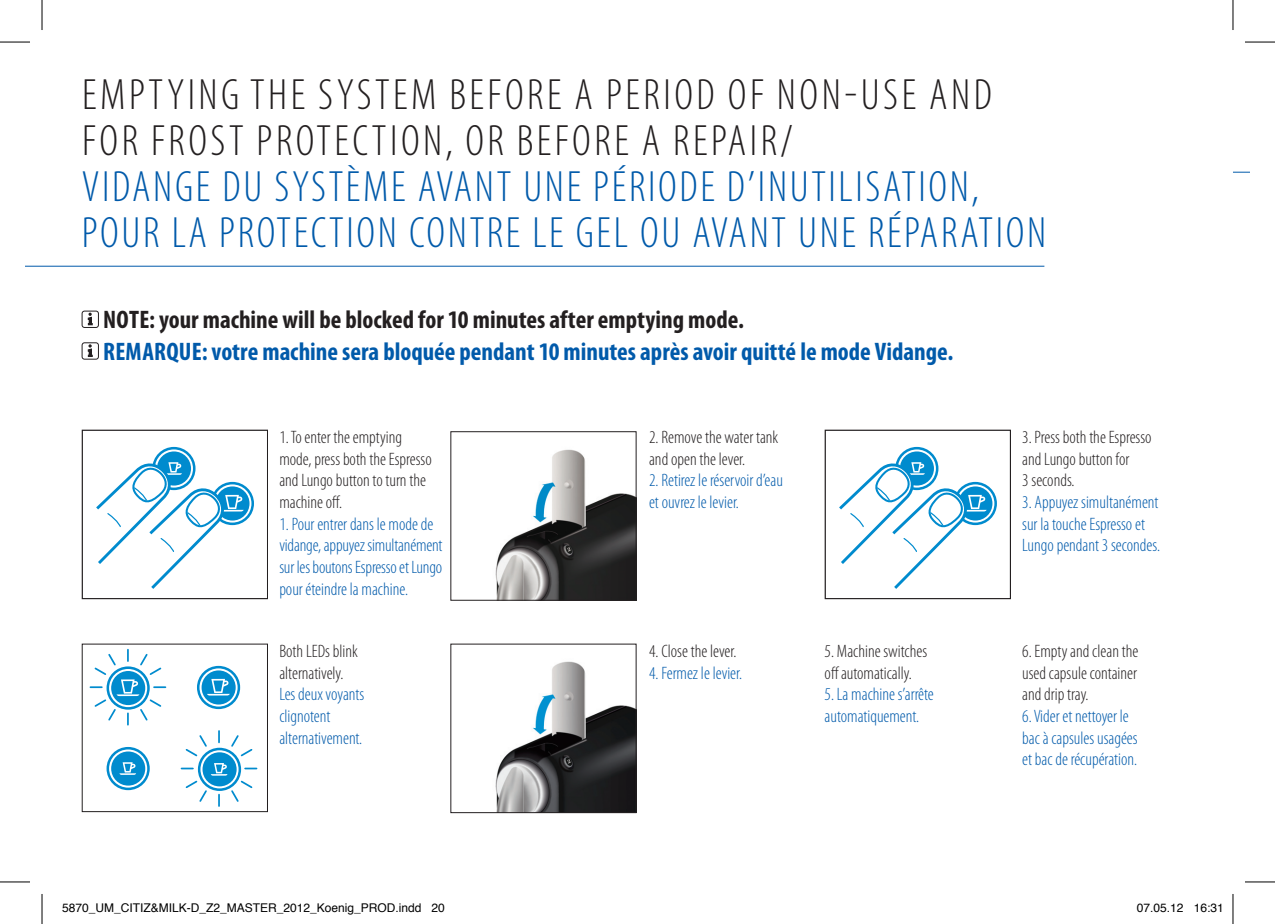
<style>
.page{position:relative;width:1275px;height:924px;background:#fff}
.page>*{position:absolute;margin:0;border:0;box-sizing:border-box;transform-origin:0 0}
.t1{font:300 condensed 44px/46px "Myriad Pro";letter-spacing:.06em;color:#015aaa}
.t2{font:300 condensed 44px/46px "Myriad Pro";letter-spacing:.08em;color:#231f20}
.t3{font:700 condensed 25.4px "Myriad Pro";color:#015aaa}
.t4{font:700 condensed 25.4px "Myriad Pro";color:#231f20}
.t5{font:300 condensed 18px/21.6px "Myriad Pro";color:#015aaa}
.t6{font:300 condensed 18px/21.6px "Myriad Pro";color:#231f20}
.t7{font:12px "Helvetica";color:#000}
</style>
<div class="page">
<img style="left:495px;top:449px;width:139px;height:149px">
<div style="left:450px;top:431px;width:186px;height:169px;border:1px solid #231f20"></div>
<img style="left:495px;top:661px;width:139px;height:149px">
<div style="left:450px;top:643px;width:186px;height:169px;border:1px solid #231f20"></div>
<div style="left:82px;top:429px;width:186px;height:170px;border:1px solid #231f20"></div>
<svg style="left:212px;top:483px;width:41px;height:40px"></svg>
<div style="left:211px;top:481px;width:43px;height:44px;border:3px solid #008bce;border-radius:50%"></div>
<div style="left:215px;top:486px;width:34px;height:34px;background:#008bce;border-radius:50%"></div>
<svg style="left:154px;top:448px;width:40px;height:40px"></svg>
<div style="left:152px;top:446px;width:43px;height:44px;border:3px solid #008bce;border-radius:50%"></div>
<svg style="left:157px;top:451px;width:34px;height:34px"></svg>
<svg style="left:96px;top:458px;width:148px;height:131px"></svg>
<svg style="left:181px;top:730px;width:75px;height:75px"></svg>
<svg style="left:90px;top:649px;width:75px;height:75px"></svg>
<svg style="left:108px;top:747px;width:40px;height:41px"></svg>
<div style="left:107px;top:746px;width:43px;height:43px;border:3px solid #008bce;border-radius:50%"></div>
<div style="left:111px;top:751px;width:34px;height:34px;background:#008bce;border-radius:50%"></div>
<svg style="left:119px;top:762px;width:17px;height:12px"></svg>
<svg style="left:198px;top:666px;width:41px;height:41px"></svg>
<div style="left:197px;top:665px;width:43px;height:43px;border:3px solid #008bce;border-radius:50%"></div>
<div style="left:202px;top:670px;width:34px;height:34px;background:#008bce;border-radius:50%"></div>
<svg style="left:207px;top:678px;width:23px;height:17px"></svg>
<div style="left:824px;top:429px;width:187px;height:170px;border:1px solid #231f20"></div>
<svg style="left:955px;top:483px;width:40px;height:40px"></svg>
<div style="left:953px;top:481px;width:44px;height:44px;border:3px solid #008bce;border-radius:50%"></div>
<div style="left:958px;top:486px;width:34px;height:34px;background:#008bce;border-radius:50%"></div>
<svg style="left:896px;top:448px;width:41px;height:40px"></svg>
<div style="left:895px;top:446px;width:43px;height:44px;border:3px solid #008bce;border-radius:50%"></div>
<svg style="left:900px;top:451px;width:34px;height:34px"></svg>
<svg style="left:839px;top:458px;width:147px;height:131px"></svg>
<hr style="left:25px;top:265px;width:1019px;height:1px;background:#015aaa">
<svg style="left:87px;top:312px;width:6px;height:14px"></svg>
<div style="left:82px;top:310px;width:17px;height:18px;border:1px solid #231f20;border-radius:2px"></div>
<svg style="left:87px;top:344px;width:6px;height:13px"></svg>
<div style="left:82px;top:342px;width:17px;height:17px;border:1px solid #231f20;border-radius:2px"></div>
<svg style="left:1233px;top:172px;width:17px;height:1px"></svg>
<hr style="left:0;top:42px;width:30px;height:1px;background:#000">
<hr style="left:1245px;top:42px;width:30px;height:1px;background:#000">
<hr style="left:0;top:881px;width:30px;height:1px;background:#000">
<hr style="left:1245px;top:881px;width:30px;height:1px;background:#000">
<hr style="left:42px;top:0;width:1px;height:30px;background:#000">
<hr style="left:42px;top:893px;width:1px;height:30px;background:#000">
<hr style="left:1232px;top:0;width:1px;height:30px;background:#000">
<hr style="left:1232px;top:893px;width:1px;height:30px;background:#000">
<h1 class="t2" style="left:82px;top:71px;width:911px">EMPTYING THE SYSTEM BEFORE A PERIOD OF NON-USE AND<br>FOR FROST PROTECTION, OR BEFORE A REPAIR/</h1>
<h1 class="t1" style="left:82px;top:163px;width:966px">VIDANGE DU SYSTÈME AVANT UNE PÉRIODE D’INUTILISATION,<br>POUR LA PROTECTION CONTRE LE GEL OU AVANT UNE RÉPARATION</h1>
<h2 class="t4" style="left:103px;top:303px;width:640px">Note: your machine will be blocked for 10 minutes after emptying mode.</h2>
<h2 class="t3" style="left:103px;top:335px;width:849px">REMARQUE: votre machine sera bloquée pendant 10 minutes après avoir quitté le mode Vidange.</h2>
<p class="t6" style="left:279px;top:426px;width:154px">1. To enter the emptying mode, press both the Espresso and Lungo button to turn the machine off.</p>
<p class="t5" style="left:279px;top:512px;width:165px">1. Pour entrer dans le mode de vidange, appuyez simultanément sur les boutons Espresso et Lungo pour éteindre la machine.</p>
<p class="t6" style="left:279px;top:640px;width:80px">Both LEDs blink alternatively.</p>
<p class="t5" style="left:279px;top:683px;width:86px">Les deux voyants clignotent alternativement.</p>
<p class="t6" style="left:649px;top:426px;width:131px">2. Remove the water tank and open the lever.</p>
<p class="t5" style="left:649px;top:469px;width:135px">2. Retirez le réservoir d’eau et ouvrez le levier.</p>
<p class="t6" style="left:649px;top:640px;width:89px">4. Close the lever.</p>
<p class="t5" style="left:649px;top:661px;width:94px">4. Fermez le levier.</p>
<p class="t6" style="left:824px;top:640px;width:104px">5. Machine switches off automatically.</p>
<p class="t5" style="left:824px;top:683px;width:111px">5. La machine s’arrête automatiquement.</p>
<p class="t6" style="left:1022px;top:426px;width:131px">3. Press both the Espresso and Lungo button for<br>3 seconds.</p>
<p class="t5" style="left:1022px;top:491px;width:139px">3. Appuyez simultanément sur la touche Espresso et<br>Lungo pendant 3 secondes.</p>
<p class="t6" style="left:1022px;top:640px;width:118px;text-align:justify">6. Empty and clean the used capsule container and drip tray.</p>
<p class="t5" style="left:1022px;top:704px;width:117px">6. Vider et nettoyer le bac à capsules usagées et bac de récupération.</p>
<p class="t7" style="left:62px;top:898px;width:384px">5870_UM_CITIZ&amp;MILK-D_Z2_MASTER_2012_Koenig_PROD.indd 20</p>
<p class="t7" style="left:1137px;top:898px;width:88px">07.05.12 16:31</p>
</div>
